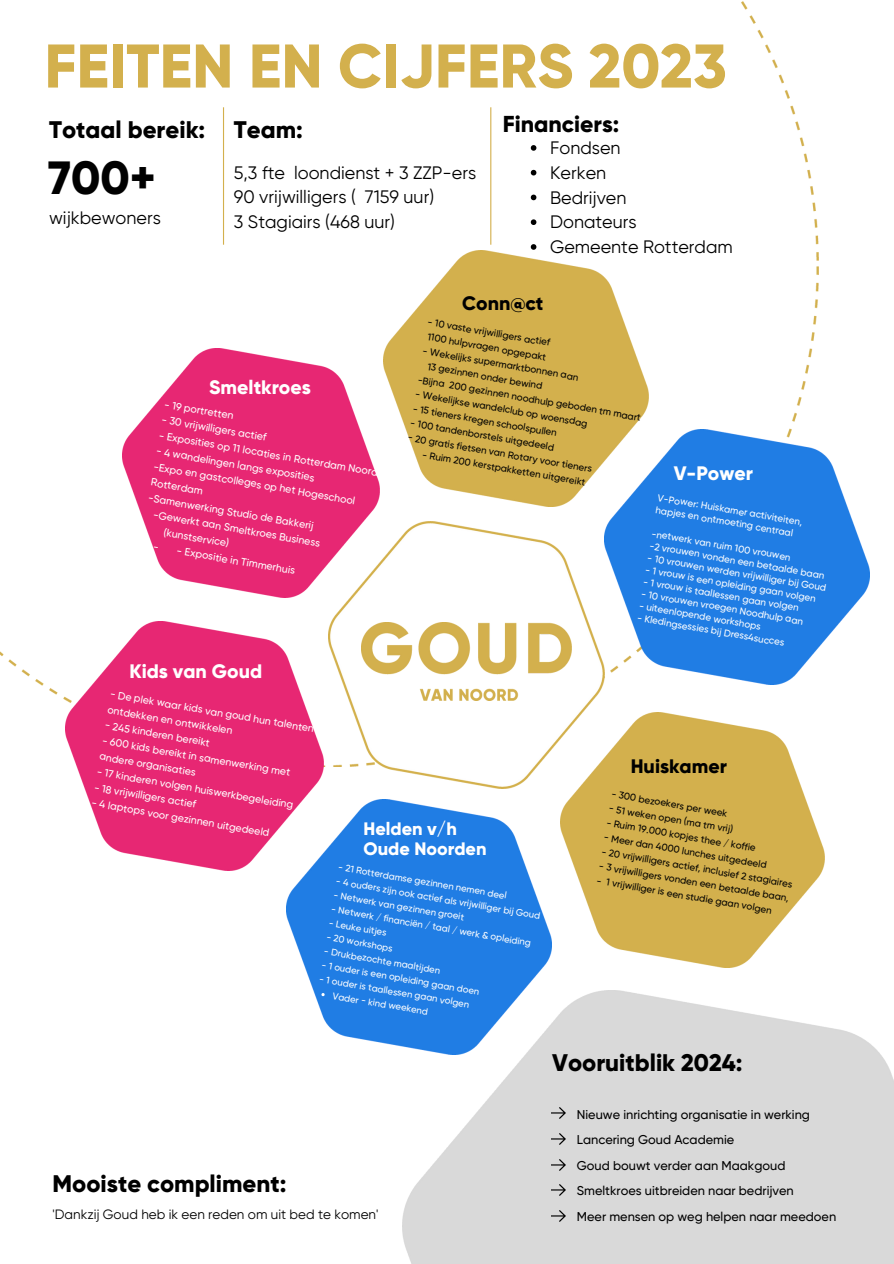
<style>
.page{position:relative;width:894px;height:1264px;background:#fff}
.page>*{position:absolute;margin:0;border:0;box-sizing:border-box;transform-origin:0 0}
.t1{font:800 61.5px "Gilroy";color:#d3b04d}
.t2{font:800 46.5px "Gilroy";color:#000}
.t3{font:800 24px "Gilroy";color:#000}
.t4{font:800 22.95px "Gilroy";color:#000}
.t5{font:800 19.5px "Gilroy";color:#fff}
.t6{font:800 19.5px "Gilroy";color:#000}
.t7{font:18px/24.8px "Gilroy";color:#000}
.t8{font:800 18px/20.2px "Gilroy";color:#fff}
.t9{font:13.5px "Gilroy";color:#000}
.t10{font:500 12.75px/25.5px "Gilroy";color:#000}
.t11{font:500 10.5px/16.2px "Gilroy";color:#fff}
.t12{font:500 9.75px "Gilroy";color:#000}
.t13{font:500 9.75px "Gilroy";color:#fff}
.t14{font:500 9.45px "Gilroy";color:#fff}
</style>
<div class="page">
<img style="left:122px;top:348px;width:258px;height:249px">
<img style="left:402px;top:990px;width:491px;height:273px">
<img style="left:328px;top:521px;width:276px;height:267px">
<img style="left:384px;top:251px;width:264px;height:255px">
<img style="left:604px;top:429px;width:264px;height:255px">
<img style="left:361px;top:622px;width:210px;height:78px">
<img style="left:286px;top:799px;width:265px;height:255px">
<img style="left:560px;top:712px;width:264px;height:255px">
<img style="left:65px;top:621px;width:258px;height:249px">
<hr style="left:223px;top:107px;width:1px;height:138px;background:#d3b04d">
<hr style="left:490px;top:107px;width:1px;height:138px;background:#d3b04d">
<svg style="left:321px;top:992px;width:4px;height:4px"></svg>
<svg style="left:530px;top:145px;width:6px;height:6px"></svg>
<svg style="left:530px;top:170px;width:6px;height:5px"></svg>
<svg style="left:530px;top:195px;width:6px;height:5px"></svg>
<svg style="left:530px;top:219px;width:6px;height:6px"></svg>
<svg style="left:530px;top:244px;width:6px;height:6px"></svg>
<svg style="left:552px;top:1107px;width:13px;height:11px"></svg>
<svg style="left:552px;top:1133px;width:13px;height:11px"></svg>
<svg style="left:552px;top:1159px;width:13px;height:11px"></svg>
<svg style="left:552px;top:1184px;width:13px;height:11px"></svg>
<svg style="left:552px;top:1209px;width:13px;height:12px"></svg>
<p class="t1" style="left:44px;top:29px;width:683px">FEITEN EN CIJFERS 2023</p>
<p class="t3" style="left:49px;top:115px;width:158px">Totaal bereik:</p>
<p class="t3" style="left:234px;top:115px;width:71px">Team:</p>
<p class="t4" style="left:502px;top:110px;width:118px">Financiers:</p>
<p class="t2" style="left:48px;top:150px;width:109px">700+</p>
<p class="t7" style="left:49px;top:205px;width:113px">wijkbewoners</p>
<p class="t7" style="left:234px;top:160px;width:244px">5,3 fte loondienst + 3 ZZP-ers<br>90 vrijwilligers ( 7159 uur)<br>3 Stagiairs (468 uur)</p>
<p class="t7" style="left:550px;top:136px;width:72px">Fondsen</p>
<p class="t7" style="left:550px;top:160px;width:58px">Kerken</p>
<h3 class="t7" style="left:550px;top:185px;width:78px">Bedrijven</h3>
<h6 class="t7" style="left:550px;top:210px;width:88px">Donateurs</h6>
<p class="t7" style="left:550px;top:235px;width:184px">Gemeente Rotterdam</p>
<p class="t6" style="left:462px;top:292px;width:83px">Conn@ct</p>
<p class="t5" style="left:209px;top:375px;width:103px">Smeltkroes</p>
<p class="t11" style="left:166px;top:396px;width:72px;rotate:10deg">- 19 portretten</p>
<h4 class="t11" style="left:160px;top:426px;width:224px;rotate:10deg">- Exposities op 11 locaties in Rotterdam Noord</h4>
<p class="t11" style="left:163px;top:411px;width:108px;rotate:10deg">- 30 vrijwilligers actief</p>
<p class="t11" style="left:158px;top:442px;width:162px;rotate:10deg">- 4 wandelingen langs exposities</p>
<p class="t11" style="left:155px;top:458px;width:206px;rotate:10deg">-Expo en gastcolleges op het Hogeschool<br>Rotterdam</p>
<p class="t11" style="left:150px;top:489px;width:169px;rotate:10deg">-Samenwerking Studio de Bakkerij</p>
<p class="t11" style="left:155px;top:506px;width:170px;rotate:10deg">-Gewerkt aan Smeltkroes Business</p>
<p class="t11" style="left:165px;top:524px;width:68px;rotate:10deg">(kunstservice)</p>
<p class="t11" style="left:155px;top:538px;width:145px;rotate:10deg">- - Expositie in Timmerhuis</p>
<p class="t12" style="left:428px;top:316px;width:125px;rotate:10deg">- 10 vaste vrijwilligers actief</p>
<p class="t12" style="left:428px;top:331px;width:122px;rotate:10deg">1100 hulpvragen opgepakt</p>
<p class="t12" style="left:424px;top:344px;width:159px;rotate:10deg">- Wekelijks supermarktbonnen aan</p>
<p class="t12" style="left:428px;top:360px;width:118px;rotate:10deg">13 gezinnen onder bewind</p>
<p class="t12" style="left:419px;top:373px;width:227px;rotate:10deg">-Bijna 200 gezinnen noodhulp geboden tm maart</p>
<p class="t12" style="left:416px;top:388px;width:176px;rotate:10deg">- Wekelijkse wandelclub op woensdag</p>
<p class="t12" style="left:414px;top:402px;width:147px;rotate:10deg">- 15 tieners kregen schoolspullen</p>
<p class="t12" style="left:411px;top:416px;width:147px;rotate:10deg">- 100 tandenborstels uitgedeeld</p>
<p class="t12" style="left:409px;top:431px;width:188px;rotate:10deg">- 20 gratis fietsen van Rotary voor tieners</p>
<p class="t12" style="left:423px;top:448px;width:167px;rotate:10deg">- Ruim 200 kerstpakketten uitgereikt</p>
<p class="t5" style="left:673px;top:461px;width:81px">V-Power</p>
<p class="t13" style="left:658px;top:491px;width:148px;rotate:10deg">V-Power: Huiskamer activiteiten,</p>
<p class="t13" style="left:652px;top:527px;width:142px;rotate:10deg">-netwerk van ruim 100 vrouwen</p>
<p class="t13" style="left:656px;top:503px;width:141px;rotate:10deg">hapjes en ontmoeting centraal</p>
<p class="t13" style="left:650px;top:539px;width:179px;rotate:10deg">-2 vrouwen vonden een betaalde baan</p>
<p class="t13" style="left:648px;top:551px;width:183px;rotate:10deg">- 10 vrouwen werden vrijwilliger bij Goud</p>
<p class="t13" style="left:646px;top:563px;width:174px;rotate:10deg">- 1 vrouw is een opleiding gaan volgen</p>
<p class="t13" style="left:644px;top:575px;width:159px;rotate:10deg">- 1 vrouw is taallessen gaan volgen</p>
<h4 class="t13" style="left:642px;top:587px;width:165px;rotate:10deg">- 10 vrouwen vroegen Noodhulp aan</h4>
<p class="t13" style="left:640px;top:599px;width:125px;rotate:10deg">- uiteenlopende workshops</p>
<p class="t13" style="left:638px;top:611px;width:151px;rotate:10deg">- Kledingsessies bij Dress4succes</p>
<p class="t5" style="left:129px;top:659px;width:134px">Kids van Goud</p>
<p class="t11" style="left:112px;top:685px;width:208px;rotate:10deg">- De plek waar kids van goud hun talenten</p>
<p class="t11" style="left:109px;top:701px;width:128px;rotate:10deg">ontdekken en ontwikkelen</p>
<h4 class="t11" style="left:104px;top:732px;width:192px;rotate:10deg">- 600 kids bereikt in samenwerking met</h4>
<p class="t11" style="left:106px;top:716px;width:108px;rotate:10deg">- 245 kinderen bereikt</p>
<p class="t11" style="left:98px;top:763px;width:201px;rotate:10deg">- 17 kinderen volgen huiswerkbegeleiding</p>
<h4 class="t11" style="left:101px;top:747px;width:99px;rotate:10deg">andere organisaties</h4>
<p class="t11" style="left:93px;top:794px;width:182px;rotate:10deg">- 4 laptops voor gezinnen uitgedeeld</p>
<p class="t11" style="left:96px;top:778px;width:105px;rotate:10deg">- 18 vrijwilligers actief</p>
<p class="t8" style="left:363px;top:818px;width:124px">Helden v/h<br>Oude Noorden</p>
<p class="t14" style="left:339px;top:861px;width:172px;rotate:10deg">- 21 Rotterdamse gezinnen nemen deel</p>
<p class="t14" style="left:337px;top:874px;width:208px;rotate:10deg">- 4 ouders zijn ook actief als vrijwilliger bij Goud</p>
<p class="t14" style="left:335px;top:889px;width:134px;rotate:10deg">- Netwerk van gezinnen groeit</p>
<p class="t14" style="left:332px;top:902px;width:204px;rotate:10deg">- Netwerk / financiën / taal / werk &amp; opleiding</p>
<h4 class="t14" style="left:330px;top:917px;width:60px;rotate:10deg">- Leuke uitjes</h4>
<p class="t14" style="left:327px;top:931px;width:69px;rotate:10deg">- 20 workshops</p>
<p class="t14" style="left:325px;top:945px;width:119px;rotate:10deg">- Drukbezochte maaltijden</p>
<p class="t14" style="left:323px;top:958px;width:161px;rotate:10deg">- 1 ouder is een opleiding gaan doen</p>
<p class="t14" style="left:320px;top:972px;width:153px;rotate:10deg">- 1 ouder is taallessen gaan volgen</p>
<p class="t14" style="left:334px;top:989px;width:98px;rotate:10deg">Vader - kind weekend</p>
<p class="t6" style="left:630px;top:754px;width:98px">Huiskamer</p>
<p class="t12" style="left:612px;top:787px;width:119px;rotate:10deg">- 300 bezoekers per week</p>
<h4 class="t12" style="left:610px;top:802px;width:127px;rotate:10deg">- 51 weken open (ma tm vrij)</h4>
<p class="t12" style="left:607px;top:816px;width:153px;rotate:10deg">- Ruim 19.000 kopjes thee / koffie</p>
<p class="t12" style="left:605px;top:831px;width:166px;rotate:10deg">- Meer dan 4000 lunches uitgedeeld</p>
<p class="t12" style="left:602px;top:845px;width:195px;rotate:10deg">- 20 vrijwilligers actief, inclusief 2 stagiaires</p>
<p class="t12" style="left:600px;top:859px;width:194px;rotate:10deg">- 3 vrijwilligers vonden een betaalde baan,</p>
<p class="t12" style="left:597px;top:874px;width:179px;rotate:10deg">- 1 vrijwilliger is een studie gaan volgen</p>
<p class="t3" style="left:52px;top:1168px;width:235px">Mooiste compliment:</p>
<p class="t9" style="left:52px;top:1206px;width:327px">'Dankzij Goud heb ik een reden om uit bed te komen'</p>
<p class="t3" style="left:552px;top:1048px;width:192px">Vooruitblik 2024:</p>
<p class="t10" style="left:576px;top:1101px;width:261px">Nieuwe inrichting organisatie in werking Lancering Goud Academie<br>Goud bouwt verder aan Maakgoud Smeltkroes uitbreiden naar bedrijven<br>Meer mensen op weg helpen naar meedoen</p>
</div>
